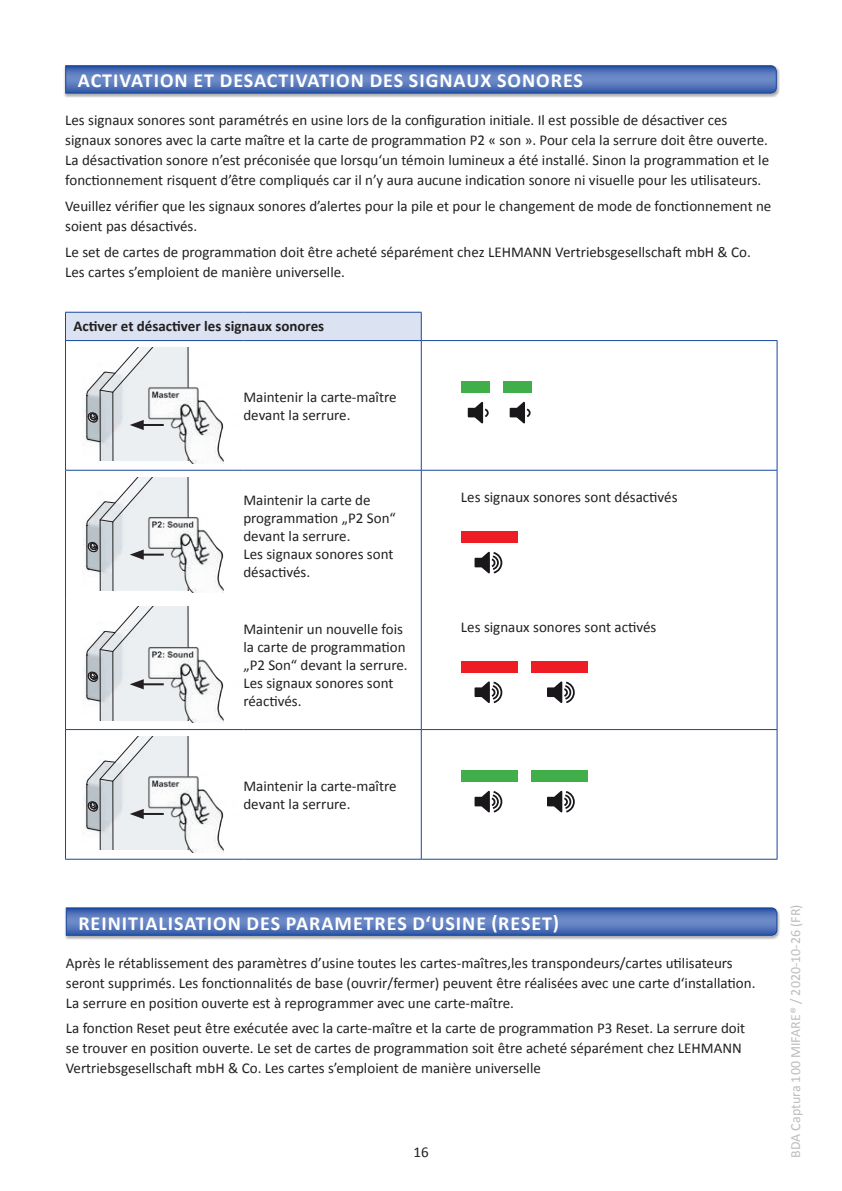
<style>
.page{position:relative;width:842px;height:1191px;background:#fff}
.page>*{position:absolute;margin:0;border:0;box-sizing:border-box;transform-origin:0 0}
.t1{font:700 20px "Calibri";letter-spacing:.05em;color:#fff}
.t2{font:15px/18px "Calibri";color:#231f20}
.t3{font:700 15px "Calibri";color:#231f20}
.t4{font:14px "Calibri";color:#bcbdc0}
</style>
<div class="page">
<svg style="left:66px;top:313px;width:355px;height:546px"></svg>
<svg style="left:422px;top:341px;width:355px;height:518px"></svg>
<hr style="left:65px;top:312px;width:178px;height:1px;background:#18469d">
<svg style="left:65px;top:312px;width:1px;height:28px"></svg>
<hr style="left:243px;top:312px;width:179px;height:1px;background:#18469d">
<svg style="left:421px;top:312px;width:1px;height:28px"></svg>
<hr style="left:65px;top:340px;width:178px;height:1px;background:#18469d">
<hr style="left:65px;top:341px;width:1px;height:129px;background:#18469d">
<hr style="left:243px;top:340px;width:178px;height:1px;background:#18469d">
<hr style="left:421px;top:340px;width:356px;height:1px;background:#18469d">
<hr style="left:421px;top:341px;width:1px;height:129px;background:#18469d">
<hr style="left:777px;top:341px;width:1px;height:129px;background:#18469d">
<hr style="left:65px;top:470px;width:178px;height:1px;background:#18469d">
<hr style="left:65px;top:470px;width:1px;height:130px;background:#18469d">
<hr style="left:243px;top:470px;width:178px;height:1px;background:#18469d">
<hr style="left:421px;top:470px;width:356px;height:1px;background:#18469d">
<hr style="left:421px;top:470px;width:1px;height:130px;background:#18469d">
<hr style="left:777px;top:470px;width:1px;height:130px;background:#18469d">
<hr style="left:65px;top:600px;width:1px;height:129px;background:#18469d">
<hr style="left:421px;top:600px;width:1px;height:129px;background:#18469d">
<hr style="left:777px;top:600px;width:1px;height:129px;background:#18469d">
<hr style="left:65px;top:729px;width:178px;height:1px;background:#18469d">
<hr style="left:65px;top:730px;width:1px;height:129px;background:#18469d">
<hr style="left:243px;top:729px;width:178px;height:1px;background:#18469d">
<hr style="left:421px;top:729px;width:356px;height:1px;background:#18469d">
<hr style="left:421px;top:730px;width:1px;height:129px;background:#18469d">
<hr style="left:777px;top:730px;width:1px;height:129px;background:#18469d">
<hr style="left:65px;top:859px;width:178px;height:1px;background:#18469d">
<hr style="left:243px;top:859px;width:178px;height:1px;background:#18469d">
<hr style="left:421px;top:859px;width:356px;height:1px;background:#18469d">
<img style="left:83px;top:347px;width:134px;height:114px">
<hr style="left:86px;top:396px;width:1px;height:40px;background:#231f20">
<img style="left:132px;top:367px;width:116px;height:96px">
<svg style="left:87px;top:347px;width:101px;height:114px"></svg>
<div style="left:461px;top:382px;width:28px;height:11px;background:#40ae49"></div>
<div style="left:503px;top:382px;width:28px;height:11px;background:#40ae49"></div>
<svg style="left:468px;top:402px;width:21px;height:21px"></svg>
<svg style="left:510px;top:402px;width:21px;height:21px"></svg>
<img style="left:83px;top:477px;width:134px;height:113px">
<hr style="left:86px;top:525px;width:1px;height:41px;background:#231f20">
<img style="left:132px;top:496px;width:116px;height:97px">
<svg style="left:87px;top:477px;width:101px;height:113px"></svg>
<div style="left:461px;top:532px;width:57px;height:11px;background:#ee1d23"></div>
<svg style="left:474px;top:552px;width:28px;height:21px"></svg>
<img style="left:83px;top:607px;width:134px;height:113px">
<hr style="left:86px;top:655px;width:1px;height:41px;background:#231f20">
<img style="left:132px;top:626px;width:116px;height:96px">
<svg style="left:87px;top:607px;width:101px;height:113px"></svg>
<div style="left:461px;top:661px;width:57px;height:11px;background:#ee1d23"></div>
<div style="left:531px;top:661px;width:57px;height:11px;background:#ee1d23"></div>
<svg style="left:474px;top:681px;width:28px;height:22px"></svg>
<svg style="left:547px;top:681px;width:28px;height:22px"></svg>
<img style="left:83px;top:736px;width:134px;height:114px">
<hr style="left:86px;top:784px;width:1px;height:41px;background:#231f20">
<img style="left:132px;top:756px;width:116px;height:96px">
<svg style="left:87px;top:736px;width:101px;height:114px"></svg>
<div style="left:461px;top:770px;width:57px;height:12px;background:#40ae49"></div>
<div style="left:531px;top:770px;width:57px;height:12px;background:#40ae49"></div>
<svg style="left:474px;top:790px;width:28px;height:22px"></svg>
<svg style="left:547px;top:790px;width:28px;height:22px"></svg>
<div style="left:64px;top:906px;width:716px;height:34px;background:#231f20;opacity:.4"></div>
<svg style="left:65px;top:907px;width:713px;height:29px;background:#5173b7"></svg>
<div style="left:63px;top:64px;width:717px;height:34px;background:#231f20;opacity:.4"></div>
<svg style="left:65px;top:65px;width:712px;height:29px;background:#5072b7"></svg>
<h1 class="t1" style="left:78px;top:68px;width:507px">ACTIVATION ET DESACTIVATION DES SIGNAUX SONORES</h1>
<p class="t2" style="left:65px;top:110px;width:705px;line-height:20px">Les signaux sonores sont paramétrés en usine lors de la configuration initiale. Il est possible de désactiver ces signaux sonores avec la carte maître et la carte de programmation P2 « son ». Pour cela la serrure doit être ouverte.<br>La désactivation sonore n’est préconisée que lorsqu‘un témoin lumineux a été installé. Sinon la programmation et le fonctionnement risquent d’être compliqués car il n’y aura aucune indication sonore ni visuelle pour les utilisateurs.</p>
<p class="t2" style="left:65px;top:195px;width:708px;line-height:20px">Veuillez vérifier que les signaux sonores d’alertes pour la pile et pour le changement de mode de fonctionnement ne soient pas désactivés.</p>
<p class="t2" style="left:65px;top:241px;width:687px;line-height:20px">Le set de cartes de programmation doit être acheté séparément chez LEHMANN Vertriebsgesellschaft mbH &amp; Co.<br>Les cartes s’emploient de manière universelle.</p>
<p class="t3" style="left:73px;top:317px;width:252px">Activer et désactiver les signaux sonores</p>
<p class="t2" style="left:243px;top:387px;width:155px">Maintenir la carte-maître devant la serrure.</p>
<p class="t2" style="left:243px;top:490px;width:154px">Maintenir la carte de programmation „P2 Son“ devant la serrure.<br>Les signaux sonores sont désactivés.</p>
<p class="t2" style="left:461px;top:488px;width:218px">Les signaux sonores sont désactivés</p>
<p class="t2" style="left:243px;top:619px;width:166px">Maintenir un nouvelle fois la carte de programmation „P2 Son“ devant la serrure.<br>Les signaux sonores sont réactivés.</p>
<p class="t2" style="left:461px;top:617px;width:197px">Les signaux sonores sont activés</p>
<p class="t2" style="left:243px;top:776px;width:155px">Maintenir la carte-maître devant la serrure.</p>
<h1 class="t1" style="left:78px;top:910px;width:482px">REINITIALISATION DES PARAMETRES D‘USINE (RESET)</h1>
<p class="t2" style="left:66px;top:952px;width:691px;line-height:20px">Après le rétablissement des paramètres d’usine toutes les cartes-maîtres,les transpondeurs/cartes utilisateurs seront supprimés. Les fonctionnalités de base (ouvrir/fermer) peuvent être réalisées avec une carte d‘installation.<br>La serrure en position ouverte est à reprogrammer avec une carte-maître.</p>
<p class="t2" style="left:66px;top:1017px;width:681px;line-height:20px">La fonction Reset peut être exécutée avec la carte-maître et la carte de programmation P3 Reset. La serrure doit se trouver en position ouverte. Le set de cartes de programmation soit être acheté séparément chez LEHMANN<br>Vertriebsgesellschaft mbH &amp; Co. Les cartes s’emploient de manière universelle</p>
<p class="t2" style="left:413px;top:1142px;width:17px">16</p>
<p class="t4" style="left:787px;top:1157px;width:255px;rotate:-90deg">BDA Captura 100 MIFARE® / 2020-10-26 (FR)</p>
</div>
